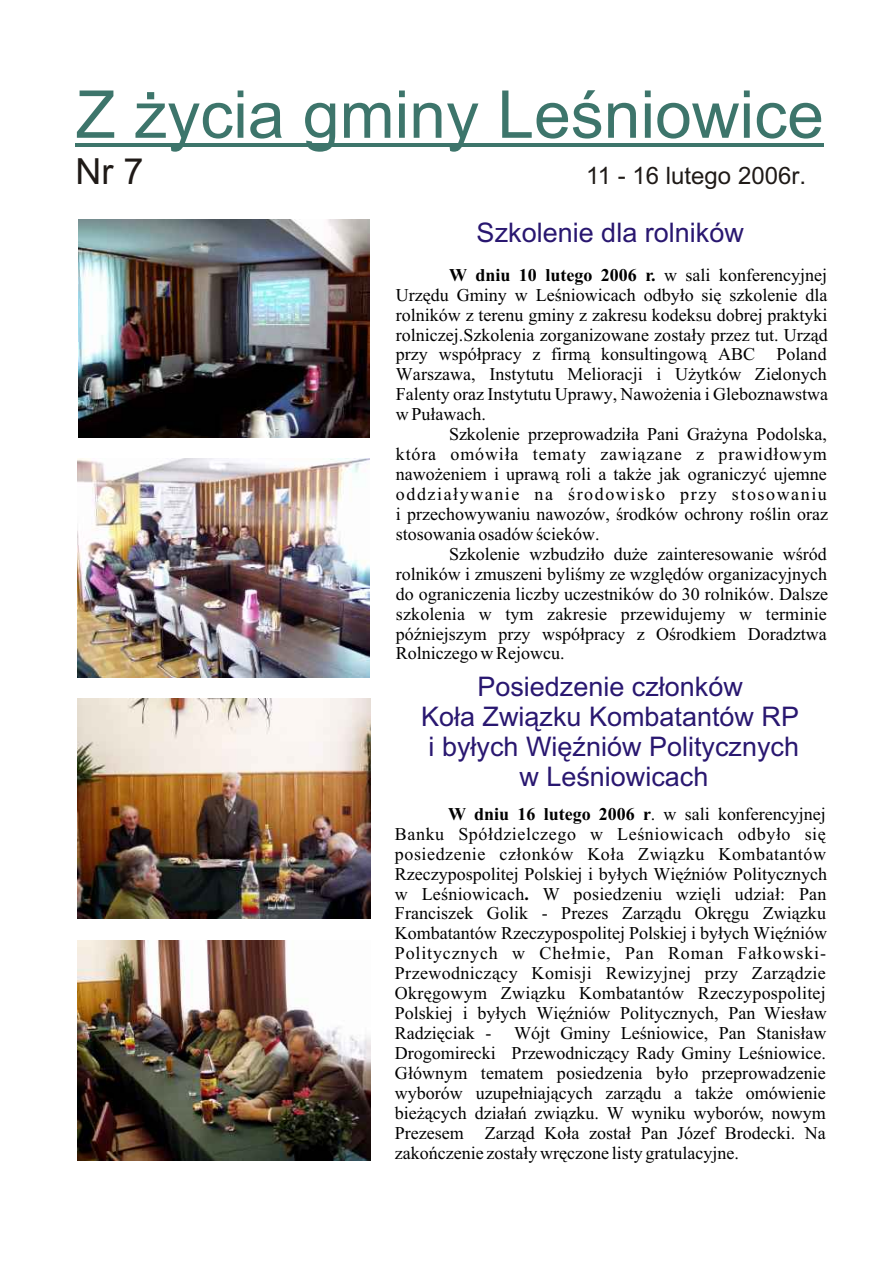
<style>
.page{position:relative;width:894px;height:1263px;background:#fff}
.page>*{position:absolute;margin:0;border:0;box-sizing:border-box;transform-origin:0 0}
.t1{font:66px "Arial CE";color:#3d756b}
.t2{font:36px "Arial CE";color:#1f1a17}
.t3{font:27px/30.2px "Arial CE";color:#291770;text-align:center}
.t4{font:24px "Arial CE";color:#1f1a17}
.t5{font:18px/20px "Times New Roman CE";color:#000;text-align:justify}
.s1{font-weight:700}
.s2{font-family:"Times New Roman"}
</style>
<div class="page">
<hr style="left:76px;top:144px;width:748px;height:3px;background:#3d756b">
<img style="left:77px;top:458px;width:292px;height:220px">
<img style="left:79px;top:219px;width:291px;height:219px">
<img style="left:78px;top:699px;width:292px;height:219px">
<img style="left:78px;top:941px;width:292px;height:219px">
<h1 class="t1" style="left:76px;top:90px;width:750px">Z ¿ycia gminy Leœniowice</h1>
<h2 class="t2" style="left:76px;top:158px;width:70px">Nr 7</h2>
<h3 class="t4" style="left:586px;top:167px;width:221px">11 - 16 lutego 2006r.</h3>
<h3 class="t3" style="left:477px;top:220px;width:269px">Szkolenie dla rolników</h3>
<p class="t5" style="left:396px;top:266px;width:434px;text-indent:53px"><span class="s1">W dniu 10 lutego 2006 r.</span> w sali konferencyjnej Urzêdu Gminy w Leœniowicach odby³o siê szkolenie dla rolników z terenu gminy z zakresu kodeksu dobrej praktyki rolniczej.Szkolenia zorganizowane zosta³y przez tut. Urz¹d przy wspó³pracy z firm¹ konsultingow¹ ABC Poland Warszawa, Instytutu Melioracji i U¿ytków Zielonych Falenty oraz Instytutu Uprawy, Nawo¿enia i Gleboznawstwa w Pu³awach.</p>
<p class="t5" style="left:396px;top:426px;width:434px;text-indent:53px">Szkolenie przeprowadzi³a Pani Gra¿yna Podolska, która omówi³a tematy zawi¹zane z prawid³owym nawo¿eniem i upraw¹ roli a tak¿e jak ograniczyæ ujemne oddzia³ywanie na œrodowisko przy stosowaniu i przechowywaniu nawozów, œrodków ochrony roœlin oraz stosowania osadów œcieków.</p>
<p class="t5" style="left:396px;top:546px;width:434px;text-indent:53px">Szkolenie wzbudzi³o du¿e zainteresowanie wœród rolników i zmuszeni byliœmy ze wzglêdów organizacyjnych do ograniczenia liczby uczestników do 30 rolników. Dalsze szkolenia w tym zakresie przewidujemy w terminie póŸniejszym przy wspó³pracy z Oœrodkiem Doradztwa Rolniczego w Rejowcu<span class="s2">.</span></p>
<h3 class="t3" style="left:421px;top:674px;width:380px">Posiedzenie cz³onków<br>Ko³a Zwi¹zku Kombatantów RP i by³ych WiêŸniów Politycznych w Leœniowicach</h3>
<p class="t5" style="left:395px;top:806px;width:434px;text-indent:53px"><span class="s1">W dniu 16 lutego 2006 r</span>. w sali konferencyjnej Banku Spó³dzielczego w Leœniowicach odby³o siê posiedzenie cz³onków Ko³a Zwi¹zku Kombatantów Rzeczypospolitej Polskiej i by³ych WiêŸniów Politycznych w Leœniowicach<span class="s1">.</span> W posiedzeniu wziêli udzia³: Pan Franciszek Golik - Prezes Zarz¹du Okrêgu Zwi¹zku Kombatantów Rzeczypospolitej Polskiej i by³ych WiêŸniów Politycznych w Che³mie, Pan Roman Fa³kowski-Przewodnicz¹cy Komisji Rewizyjnej przy Zarz¹dzie Okrêgowym Zwi¹zku Kombatantów Rzeczypospolitej Polskiej i by³ych WiêŸniów Politycznych, Pan Wies³aw Radziêciak -</p>
<p class="t5" style="left:395px;top:1025px;width:433px;text-indent:119px">Wójt Gminy Leœniowice, Pan Stanis³aw Drogomirecki Przewodnicz¹cy Rady Gminy Leœniowice.<br>G³ównym tematem posiedzenia by³o przeprowadzenie wyborów uzupe³niaj¹cych zarz¹du a tak¿e omówienie bie¿¹cych dzia³añ zwi¹zku. W wyniku wyborów, nowym Prezesem Zarz¹d Ko³a zosta³ Pan Józef Brodecki. Na zakoñczenie zosta³y wrêczone listy gratulacyjne.</p>
</div>
